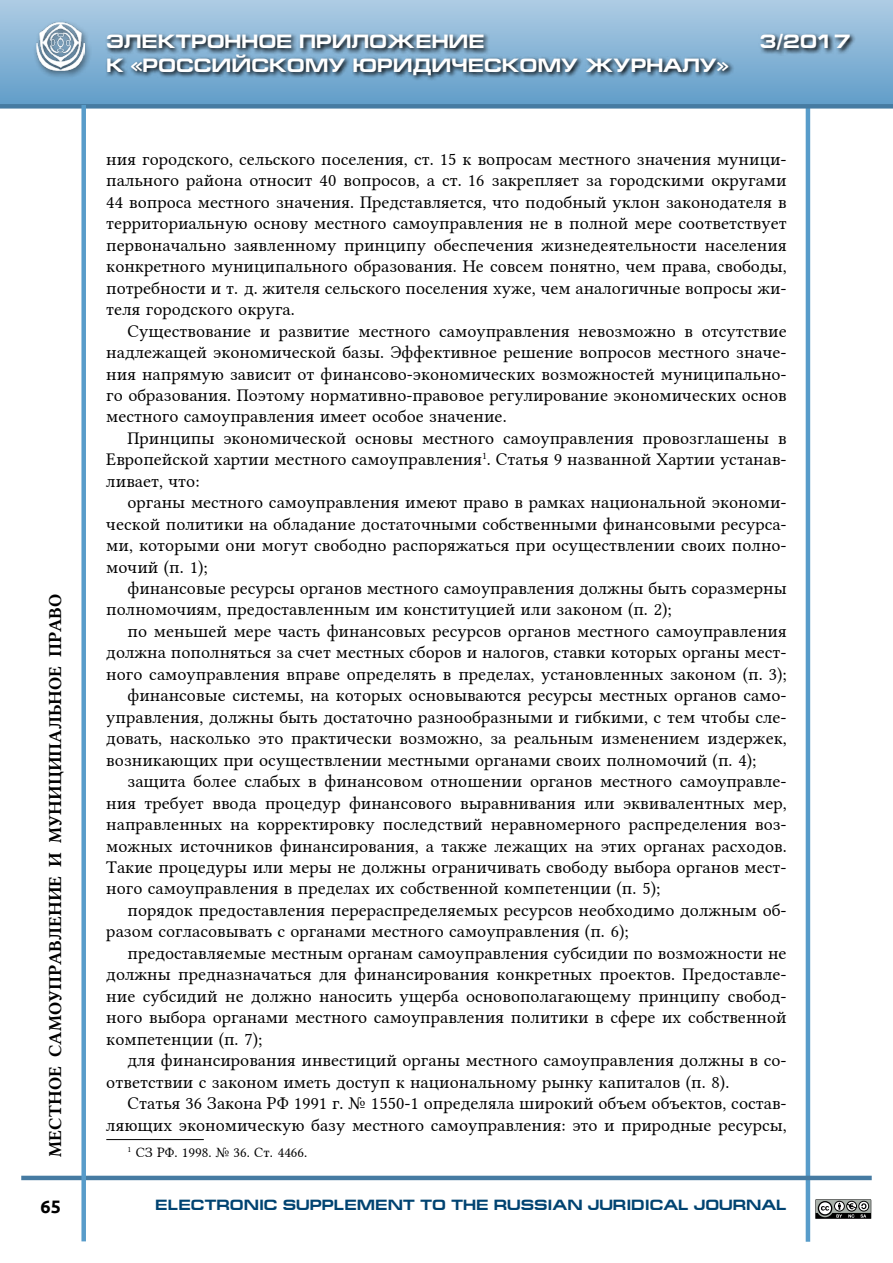
<style>
.page{position:relative;width:893px;height:1263px;background:#fff}
.page>*{position:absolute;margin:0;border:0;box-sizing:border-box;transform-origin:0 0}
.t1{font:700 19.5px "Europe Ext";color:#fff}
.t2{font:18px/21.5px "Lin Libertine";color:#000;text-align:justify}
.t3{font:18px "Lin Libertine B";color:#000}
.t4{font:700 18px "Ubuntu";color:#000}
.t5{font:700 15px "Europe Ext";color:#004371}
.t6{font:14.25px "Lin Libertine";color:#000}
</style>
<div class="page">
<hr style="left:806px;top:91px;width:4px;height:1151px;background:#589cca">
<hr style="left:21px;top:1176px;width:851px;height:4px;background:#467ba2">
<div style="left:0;top:0;width:893px;height:106px;background:linear-gradient(to bottom,#aecce4,#619dc9)"></div>
<div style="left:0;top:104px;width:893px;height:5px;background:#467ba2"></div>
<div style="left:81px;top:105px;width:5px;height:1136px;background:#589cca"></div>
<div style="left:33px;top:19px;width:59px;height:60px;background:#000;opacity:.63"></div>
<img style="left:37px;top:23px;width:47px;height:47px">
<svg style="left:105px;top:31px;width:751px;height:50px;background:#6b90ac"></svg>
<svg style="left:815px;top:1199px;width:57px;height:20px"></svg>
<hr style="left:106px;top:1139px;width:98px;height:1px;background:#000">
<p class="t3" style="left:43px;top:1157px;width:564px;rotate:-90deg">местное самоуправление и муниципальное право</p>
<p class="t4" style="left:41px;top:1196px;width:22px">65</p>
<p class="t1" style="left:106px;top:31px;width:380px">ЭЛЕКТРОННОЕ ПРИЛОЖЕНИЕ</p>
<p class="t1" style="left:759px;top:31px;width:92px">3/2017</p>
<p class="t1" style="left:106px;top:54px;width:624px">К «РОССИЙСКОМУ ЮРИДИЧЕСКОМУ ЖУРНАЛУ»</p>
<p class="t2" style="left:106px;top:146px;width:682px">ния городского, сельского поселения, ст. 15 к вопросам местного значения муници&shy;пального района относит 40 вопросов, а ст. 16 закрепляет за городскими округами 44 вопроса местного значения. Представляется, что подобный уклон законодателя в территориальную основу местного самоуправления не в полной мере соответствует первоначально заявленному принципу обеспечения жизнедеятельности населения конкретного муниципального образования. Не совсем понятно, чем права, свободы, потребности и т. д. жителя сельского поселения хуже, чем аналогичные вопросы жи&shy;теля городского округа.</p>
<p class="t2" style="left:106px;top:318px;width:682px;text-indent:21px">Существование и развитие местного самоуправления невозможно в отсутствие надлежащей экономической базы. Эффективное решение вопросов местного значе&shy;ния напрямую зависит от финансово-экономических возможностей муниципально&shy;го образования. Поэтому нормативно-правовое регулирование экономических основ местного самоуправления имеет особое значение.</p>
<p class="t2" style="left:106px;top:425px;width:682px;text-indent:21px">Принципы экономической основы местного самоуправления провозглашены в Европейской хартии местного самоуправления<sup>1</sup>. Статья 9 названной Хартии устанав&shy;ливает, что:</p>
<p class="t2" style="left:106px;top:490px;width:682px;text-indent:21px">органы местного самоуправления имеют право в рамках национальной экономи&shy;ческой политики на обладание достаточными собственными финансовыми ресурса&shy;ми, которыми они могут свободно распоряжаться при осуществлении своих полно&shy;мочий (п. 1);</p>
<p class="t2" style="left:106px;top:575px;width:682px;text-indent:21px">финансовые ресурсы органов местного самоуправления должны быть соразмерны полномочиям, предоставленным им конституцией или законом (п. 2);</p>
<p class="t2" style="left:128px;top:618px;width:661px">по меньшей мере часть финансовых ресурсов органов местного самоуправления</p>
<p class="t2" style="left:106px;top:640px;width:682px">должна пополняться за счет местных сборов и налогов, ставки которых органы мест-</p>
<p class="t2" style="left:106px;top:661px;width:682px">ного самоуправления вправе определять в пределах, установленных законом (п. 3);</p>
<p class="t2" style="left:128px;top:683px;width:661px">финансовые системы, на которых основываются ресурсы местных органов само-</p>
<p class="t2" style="left:106px;top:704px;width:682px">управления, должны быть достаточно разнообразными и гибкими, с тем чтобы сле-</p>
<p class="t2" style="left:106px;top:726px;width:682px">довать, насколько это практически возможно, за реальным изменением издержек,</p>
<p class="t2" style="left:106px;top:747px;width:652px">возникающих при осуществлении местными органами своих полномочий (п. 4);</p>
<p class="t2" style="left:128px;top:769px;width:661px">защита более слабых в финансовом отношении органов местного самоуправле-</p>
<p class="t2" style="left:106px;top:790px;width:682px">ния требует ввода процедур финансового выравнивания или эквивалентных мер,</p>
<p class="t2" style="left:106px;top:811px;width:682px">направленных на корректировку последствий неравномерного распределения воз-</p>
<p class="t2" style="left:106px;top:833px;width:682px">можных источников финансирования, а также лежащих на этих органах расходов.</p>
<p class="t2" style="left:106px;top:854px;width:682px">Такие процедуры или меры не должны ограничивать свободу выбора органов мест-</p>
<p class="t2" style="left:106px;top:876px;width:556px">ного самоуправления в пределах их собственной компетенции (п. 5);</p>
<p class="t2" style="left:128px;top:897px;width:661px">порядок предоставления перераспределяемых ресурсов необходимо должным об-</p>
<p class="t2" style="left:106px;top:919px;width:524px">разом согласовывать с органами местного самоуправления (п. 6);</p>
<p class="t2" style="left:128px;top:940px;width:661px">предоставляемые местным органам самоуправления субсидии по возможности не</p>
<p class="t2" style="left:106px;top:962px;width:682px">должны предназначаться для финансирования конкретных проектов. Предоставле-</p>
<p class="t2" style="left:106px;top:983px;width:682px">ние субсидий не должно наносить ущерба основополагающему принципу свобод-</p>
<p class="t2" style="left:106px;top:1005px;width:682px">ного выбора органами местного самоуправления политики в сфере их собственной</p>
<p class="t2" style="left:106px;top:1026px;width:158px">компетенции (п. 7);</p>
<p class="t2" style="left:128px;top:1047px;width:661px">для финансирования инвестиций органы местного самоуправления должны в со-</p>
<p class="t2" style="left:106px;top:1069px;width:624px">ответствии с законом иметь доступ к национальному рынку капиталов (п. 8).</p>
<p class="t2" style="left:128px;top:1090px;width:661px">Статья 36 Закона РФ 1991 г. № 1550-1 определяла широкий объем объектов, состав-</p>
<p class="t2" style="left:106px;top:1112px;width:682px">ляющих экономическую базу местного самоуправления: это и природные ресурсы,</p>
<p class="t6" style="left:128px;top:1141px;width:181px"><sup>1</sup> СЗ РФ. 1998. № 36. Ст. 4466.</p>
<p class="t5" style="left:155px;top:1196px;width:633px">ELECTRONIC SUPPLEMENT TO THE RUSSIAN JURIDICAL JOURNAL</p>
</div>
